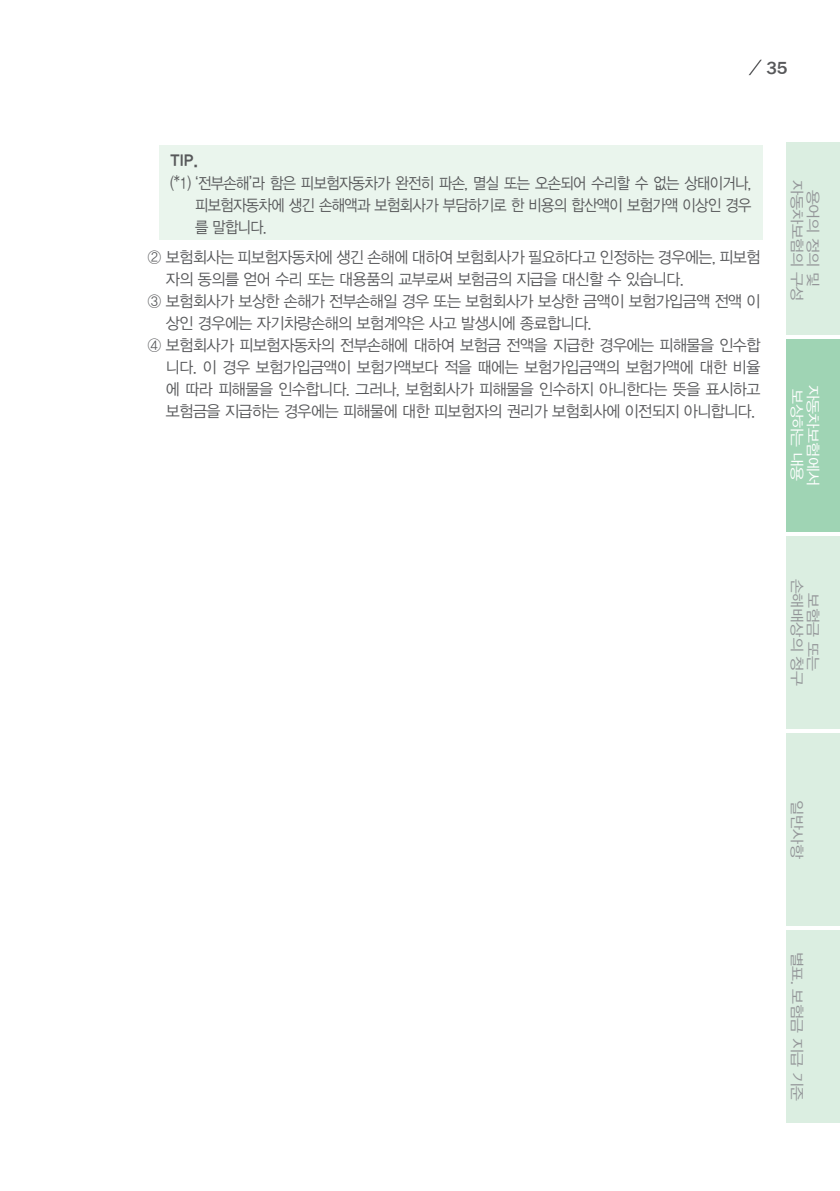
<style>
.page{position:relative;width:840px;height:1191px;background:#fff}
.page>*{position:absolute;margin:0;border:0;box-sizing:border-box;transform-origin:0 0}
.t1{font:500 18px "Franklin Gothic";color:#57585a}
.본문_1{font:16px/22px "YDVYGO Std 32";letter-spacing:-.03em;color:#57585a;scale:.95 1}
.팁{font:16px/22px "YDVYGO Std 32";letter-spacing:-.04em;color:#57585a;text-align:justify;scale:.9 1}
.본문{font:16px "YDVYGO Std 25";color:#57585a;scale:.95 1}
.t2{font:14.4px/16px "YDVYGO Std 32";letter-spacing:-.03em;color:#939598;text-align:center;scale:1.13 1}
.t3{font:14.4px "YDVYGO Std 32";letter-spacing:-.03em;color:#fff;scale:1.13 1}
.t4{font:14.4px "YDVYGO Std 12";letter-spacing:-.03em;color:#939598;scale:1.13 1}
.s1{font-family:"YDVYGO Std 32"}
</style>
<div class="page">
<svg style="left:748px;top:60px;width:13px;height:15px"></svg>
<div style="left:785px;top:142px;width:54px;height:192px;background:#dbeee1"></div>
<div style="left:785px;top:339px;width:54px;height:192px;background:#9fd4b4"></div>
<div style="left:785px;top:536px;width:54px;height:193px;background:#dbeee1"></div>
<div style="left:785px;top:733px;width:54px;height:193px;background:#dbeee1"></div>
<div style="left:785px;top:930px;width:54px;height:193px;background:#dbeee1"></div>
<div style="left:159px;top:146px;width:603px;height:94px;background:#eaf5ed"></div>
<p class="t1" style="left:766px;top:57px;width:23px">35</p>
<p class="본문" style="left:170px;top:153px;width:31px">TIP.</p>
<p class="팁" style="left:195px;top:172px;width:619px;text-indent:-25px">(*1) ‘전부손해’라 함은 피보험자동차가 완전히 파손, 멸실 또는 오손되어 수리할 수 없는 상태이거나, 피보험자동차에 생긴 손해액과 보험회사가 부담하기로 한 비용의 합산액이 보험가액 이상인 경우 를 말합니다.</p>
<p class="본문_1" style="left:166px;top:247px;width:627px;text-indent:-18px">② 보험회사는 피보험자동차에 생긴 손해에 대하여 보험회사가 필요하다고 인정하는 경우에는, 피보험 자의 동의를 얻어 수리 또는 대용품의 교부로써 보험금의 지급을 대신할 수 있습니다.</p>
<p class="본문_1" style="left:166px;top:291px;width:627px;text-indent:-18px">③ 보험회사가 보상한 손해가 전부손해일 경우 또는 보험회사가 보상한 금액이 보험가입금액 전액 이 상인 경우에는 자기차량손해의 보험계약은 사고 발생시에 종료합니다.</p>
<p class="본문_1" style="left:166px;top:335px;width:627px;text-align:justify;text-indent:-18px">④ 보험회사가 피보험자동차의 전부손해에 대하여 보험금 전액을 지급한 경우에는 피해물을 인수합 니다. 이 경우 보험가입금액이 보험가액보다 적을 때에는 보험가입금액의 보험가액에 대한 비율 에 따라 피해물을 인수합니다. 그러나, 보험회사가 피해물을 인수하지 아니한다는 뜻을 표시하고 보험금을 지급하는 경우에는 피해물에 대한 피보험자의 권리가 보험회사에 이전되지 아니합니다.</p>
<p class="t2" style="left:820px;top:180px;width:109px;rotate:90deg">용어의 정의 및 자동차보험의 구성</p>
<p class="t3" style="left:803px;top:389px;width:83px;rotate:90deg">보상하는 내용</p>
<p class="t3" style="left:819px;top:384px;width:91px;rotate:90deg">자동차보험에서</p>
<p class="t2" style="left:820px;top:579px;width:96px;rotate:90deg">보험금 또는 손해배상의 청구</p>
<p class="t2" style="left:804px;top:800px;width:53px;rotate:90deg">일반사항</p>
<p class="t4" style="left:803px;top:951px;width:134px;rotate:90deg">별표. 보험<span class="s1">금</span> 지급 기준</p>
</div>
